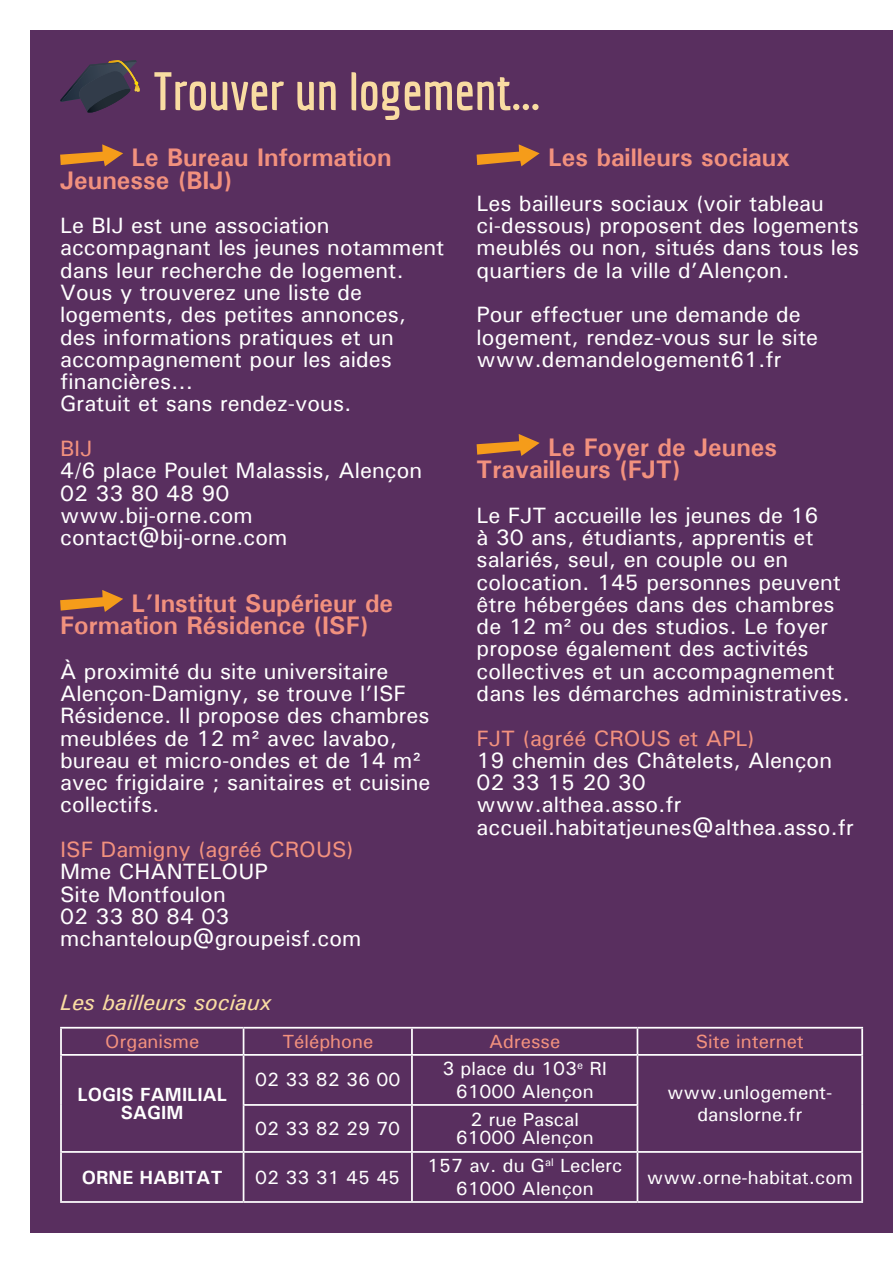
<style>
.page{position:relative;width:893px;height:1263px;background:#fff}
.page>*{position:absolute;margin:0;border:0;box-sizing:border-box;transform-origin:0 0}
.t1{font:700 52.65px "Economica";color:#f9dca2}
.t2{font:700 25.5px/22.2px "Univers";color:#f2917e}
.t3{font:500 22.35px/22.4px "Univers";color:#fff}
.t4{font:500 22.35px "Univers";color:#f2917e}
.t5{font:italic 500 22.35px "Univers";color:#f9dca2}
.t6{font:500 19.05px/23px "Univers";color:#fff;text-align:center}
.t7{font:500 19.05px "Univers";color:#f2917e}
.t8{font:700 19.05px/17.4px "Univers";color:#fff;text-align:center}
</style>
<div class="page">
<div style="left:30px;top:30px;width:863px;height:1203px;background:#592f5f"></div>
<svg style="left:60px;top:144px;width:63px;height:22px"></svg>
<svg style="left:60px;top:590px;width:63px;height:22px"></svg>
<svg style="left:477px;top:144px;width:63px;height:22px"></svg>
<svg style="left:477px;top:434px;width:63px;height:22px"></svg>
<hr style="left:60px;top:1027px;width:184px;height:1px;background:#fff">
<hr style="left:60px;top:1028px;width:2px;height:26px;background:#fff">
<hr style="left:244px;top:1027px;width:168px;height:1px;background:#fff">
<svg style="left:243px;top:1028px;width:1px;height:26px"></svg>
<hr style="left:412px;top:1027px;width:225px;height:1px;background:#fff">
<hr style="left:411px;top:1028px;width:2px;height:26px;background:#fff">
<hr style="left:637px;top:1027px;width:226px;height:1px;background:#fff">
<svg style="left:637px;top:1028px;width:1px;height:26px"></svg>
<hr style="left:861px;top:1028px;width:2px;height:26px;background:#fff">
<hr style="left:60px;top:1054px;width:184px;height:2px;background:#fff">
<hr style="left:60px;top:1056px;width:2px;height:49px;background:#fff">
<hr style="left:60px;top:1105px;width:2px;height:46px;background:#fff">
<hr style="left:244px;top:1054px;width:168px;height:2px;background:#fff">
<hr style="left:243px;top:1056px;width:1px;height:48px;background:#fff">
<hr style="left:412px;top:1054px;width:225px;height:2px;background:#fff">
<hr style="left:411px;top:1056px;width:2px;height:48px;background:#fff">
<hr style="left:637px;top:1054px;width:226px;height:2px;background:#fff">
<hr style="left:637px;top:1056px;width:1px;height:48px;background:#fff">
<hr style="left:861px;top:1056px;width:2px;height:49px;background:#fff">
<hr style="left:861px;top:1105px;width:2px;height:46px;background:#fff">
<hr style="left:243px;top:1104px;width:169px;height:2px;background:#fff">
<hr style="left:243px;top:1106px;width:1px;height:45px;background:#fff">
<hr style="left:412px;top:1104px;width:226px;height:2px;background:#fff">
<hr style="left:411px;top:1106px;width:2px;height:45px;background:#fff">
<hr style="left:637px;top:1106px;width:1px;height:45px;background:#fff">
<hr style="left:60px;top:1151px;width:184px;height:2px;background:#fff">
<hr style="left:60px;top:1153px;width:2px;height:48px;background:#fff">
<hr style="left:244px;top:1151px;width:168px;height:2px;background:#fff">
<hr style="left:243px;top:1153px;width:1px;height:48px;background:#fff">
<hr style="left:412px;top:1151px;width:225px;height:2px;background:#fff">
<hr style="left:411px;top:1153px;width:2px;height:48px;background:#fff">
<hr style="left:637px;top:1151px;width:226px;height:2px;background:#fff">
<hr style="left:637px;top:1153px;width:1px;height:48px;background:#fff">
<hr style="left:861px;top:1153px;width:2px;height:48px;background:#fff">
<hr style="left:60px;top:1201px;width:184px;height:2px;background:#fff">
<hr style="left:244px;top:1201px;width:168px;height:2px;background:#fff">
<hr style="left:412px;top:1201px;width:225px;height:2px;background:#fff">
<hr style="left:637px;top:1201px;width:226px;height:2px;background:#fff">
<svg style="left:60px;top:60px;width:80px;height:53px"></svg>
<h1 class="t1" style="left:153px;top:61px;width:388px">Trouver un logement...</h1>
<p class="t2" style="left:60px;top:146px;width:333px;text-indent:71px">Le Bureau Information<br>Jeunesse (BIJ)</p>
<p class="t3" style="left:60px;top:214px;width:386px">Le BIJ est une association accompagnant les jeunes notamment dans leur recherche de logement.<br>Vous y trouverez une liste de logements, des petites annonces, des informations pratiques et un accompagnement pour les aides financières…<br>Gratuit et sans rendez-vous.</p>
<p class="t4" style="left:60px;top:434px;width:34px">BIJ</p>
<p class="t3" style="left:60px;top:459px;width:364px">4/6 place Poulet Malassis, Alençon<br>02 33 80 48 90 www.bij-orne.com contact@bij-orne.com</p>
<p class="t2" style="left:60px;top:592px;width:335px;text-indent:71px">L’Institut Supérieur de<br>Formation Résidence (ISF)</p>
<p class="t3" style="left:60px;top:659px;width:372px">À proximité du site universitaire<br>Alençon-Damigny, se trouve l’ISF<br>Résidence. Il propose des chambres meublées de 12 m² avec lavabo, bureau et micro-ondes et de 14 m² avec frigidaire ; sanitaires et cuisine collectifs.</p>
<p class="t4" style="left:60px;top:835px;width:295px">ISF Damigny (agréé CROUS)</p>
<p class="t3" style="left:60px;top:860px;width:303px">Mme CHANTELOUP<br>Site Montfoulon<br>02 33 80 84 03 mchanteloup@groupeisf.com</p>
<p class="t5" style="left:60px;top:988px;width:214px">Les bailleurs sociaux</p>
<p class="t2" style="left:548px;top:146px;width:244px">Les bailleurs sociaux</p>
<p class="t3" style="left:477px;top:192px;width:384px">Les bailleurs sociaux (voir tableau ci-dessous) proposent des logements meublés ou non, situés dans tous les quartiers de la ville d’Alençon.</p>
<p class="t3" style="left:477px;top:303px;width:343px">Pour effectuer une demande de logement, rendez-vous sur le site www.demandelogement61.fr</p>
<p class="t2" style="left:477px;top:436px;width:302px;text-indent:71px">Le Foyer de Jeunes<br>Travailleurs (FJT)</p>
<p class="t3" style="left:477px;top:503px;width:375px">Le FJT accueille les jeunes de 16<br>à 30 ans, étudiants, apprentis et salariés, seul, en couple ou en colocation. 145 personnes peuvent être hébergées dans des chambres de 12 m² ou des studios. Le foyer propose également des activités collectives et un accompagnement dans les démarches administratives.</p>
<p class="t4" style="left:477px;top:724px;width:280px">FJT (agréé CROUS et APL)</p>
<p class="t3" style="left:477px;top:748px;width:379px">19 chemin des Châtelets, Alençon<br>02 33 15 20 30 www.althea.asso.fr accueil.habitatjeunes@althea.asso.fr</p>
<p class="t7" style="left:105px;top:1029px;width:96px">Organisme</p>
<p class="t7" style="left:282px;top:1029px;width:92px">Téléphone</p>
<p class="t7" style="left:489px;top:1029px;width:73px">Adresse</p>
<p class="t7" style="left:696px;top:1029px;width:110px">Site internet</p>
<p class="t8" style="left:77px;top:1086px;width:151px">LOGIS FAMILIAL<br>SAGIM</p>
<p class="t6" style="left:255px;top:1068px;width:147px">02 33 82 36 00</p>
<p class="t6" style="left:442px;top:1056px;width:166px">3 place du 103<sup>e</sup> RI<br>61000 Alençon</p>
<p class="t6" style="left:667px;top:1080px;width:167px">www.unlogement&shy;danslorne.fr</p>
<p class="t6" style="left:255px;top:1116px;width:147px">02 33 82 29 70</p>
<p class="t6" style="left:456px;top:1110px;width:140px;line-height:17.4px">2 rue Pascal<br>61000 Alençon</p>
<p class="t8" style="left:82px;top:1168px;width:142px">ORNE HABITAT</p>
<p class="t6" style="left:255px;top:1165px;width:147px">02 33 31 45 45</p>
<p class="t6" style="left:427px;top:1153px;width:197px">157 av. du G<sup>al</sup> Leclerc<br>61000 Alençon</p>
<p class="t6" style="left:647px;top:1165px;width:208px">www.orne-habitat.com</p>
</div>
